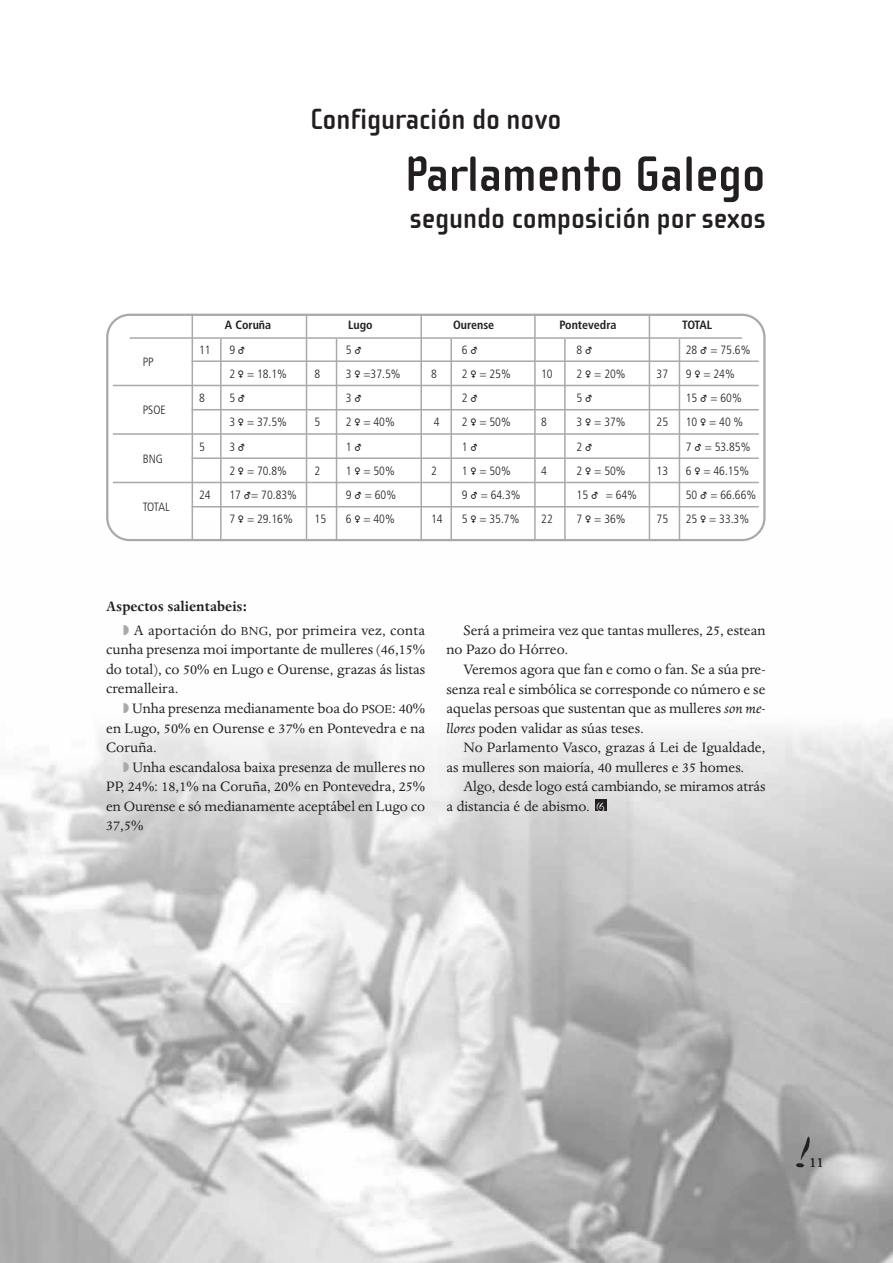
<style>
.page{position:relative;width:893px;height:1263px;background:#fff}
.page>*{position:absolute;margin:0;border:0;box-sizing:border-box;transform-origin:0 0}
.t1{font:700 51px "Cholla Sans";color:#231f20}
.t2{font:700 30px "Cholla Sans";color:#231f20}
.t3{font:500 16.5px "Dante";color:#231f20}
.t4{font:15.75px/19.6px "Dante";color:#231f20}
.t5{font:300 condensed 12px "Frutiger";color:#231f20}
.t6{font:700 condensed 12px "Frutiger";color:#231f20}
.s1{font-weight:700}
.s2{color:#a7a9ac}
.s3{font-size:13.5px}
.s4{font-style:italic}
</style>
<div class="page">
<img style="left:1px;top:521px;width:891px;height:742px">
<img style="left:795px;top:1136px;width:16px;height:32px">
<svg style="left:106px;top:314px;width:659px;height:227px"></svg>
<hr style="left:306px;top:314px;width:1px;height:226px;background:#a7a9ac">
<hr style="left:336px;top:339px;width:1px;height:201px;background:#a7a9ac">
<hr style="left:420px;top:314px;width:2px;height:226px;background:#a7a9ac">
<hr style="left:450px;top:339px;width:2px;height:201px;background:#a7a9ac">
<hr style="left:191px;top:314px;width:2px;height:226px;background:#a7a9ac">
<hr style="left:220px;top:339px;width:1px;height:201px;background:#a7a9ac">
<hr style="left:534px;top:314px;width:1px;height:226px;background:#a7a9ac">
<hr style="left:564px;top:339px;width:1px;height:201px;background:#a7a9ac">
<hr style="left:648px;top:314px;width:2px;height:226px;background:#a7a9ac">
<hr style="left:678px;top:339px;width:2px;height:201px;background:#a7a9ac">
<div style="left:595px;top:800px;width:11px;height:11px;background:#231f20"></div>
<svg style="left:238px;top:346px;width:7px;height:8px"></svg>
<svg style="left:354px;top:346px;width:7px;height:8px"></svg>
<svg style="left:470px;top:346px;width:7px;height:8px"></svg>
<svg style="left:585px;top:346px;width:7px;height:8px"></svg>
<svg style="left:700px;top:346px;width:7px;height:8px"></svg>
<svg style="left:238px;top:395px;width:7px;height:8px"></svg>
<svg style="left:354px;top:395px;width:7px;height:8px"></svg>
<svg style="left:470px;top:395px;width:7px;height:8px"></svg>
<svg style="left:585px;top:395px;width:7px;height:8px"></svg>
<svg style="left:700px;top:395px;width:7px;height:8px"></svg>
<svg style="left:238px;top:443px;width:7px;height:8px"></svg>
<svg style="left:354px;top:443px;width:7px;height:8px"></svg>
<svg style="left:470px;top:443px;width:7px;height:8px"></svg>
<svg style="left:585px;top:443px;width:7px;height:8px"></svg>
<svg style="left:694px;top:443px;width:7px;height:8px"></svg>
<svg style="left:244px;top:492px;width:6px;height:8px"></svg>
<svg style="left:354px;top:492px;width:7px;height:8px"></svg>
<svg style="left:470px;top:492px;width:7px;height:8px"></svg>
<svg style="left:591px;top:492px;width:7px;height:8px"></svg>
<svg style="left:700px;top:492px;width:7px;height:8px"></svg>
<h2 class="t2" style="left:310px;top:109px;width:253px">Configuración do novo</h2>
<h1 class="t1" style="left:405px;top:157px;width:362px">Parlamento Galego</h1>
<h2 class="t2" style="left:410px;top:209px;width:357px">segundo composición por sexos</h2>
<p class="t5" style="left:143px;top:357px;width:13px">PP</p>
<p class="t5" style="left:143px;top:405px;width:25px">PSOE</p>
<p class="t5" style="left:143px;top:454px;width:22px">BNG</p>
<p class="t5" style="left:143px;top:502px;width:29px">TOTAL</p>
<p class="t6" style="left:225px;top:320px;width:48px">A Coruña</p>
<p class="t6" style="left:348px;top:320px;width:26px">Lugo</p>
<p class="t6" style="left:453px;top:320px;width:43px">Ourense</p>
<p class="t6" style="left:559px;top:320px;width:58px">Pontevedra</p>
<p class="t6" style="left:682px;top:320px;width:31px">TOTAL</p>
<p class="t5" style="left:199px;top:345px;width:13px">11</p>
<p class="t5" style="left:229px;top:345px;width:7px">9</p>
<p class="t5" style="left:346px;top:345px;width:7px">5</p>
<p class="t5" style="left:462px;top:345px;width:7px">6</p>
<p class="t5" style="left:576px;top:345px;width:7px">8</p>
<p class="t5" style="left:685px;top:345px;width:66px">28 = 75.6%</p>
<p class="t5" style="left:229px;top:369px;width:59px">2 ❖ = 18.1%</p>
<p class="t5" style="left:314px;top:369px;width:7px">8</p>
<p class="t5" style="left:346px;top:369px;width:56px">3 ❖ =37.5%</p>
<p class="t5" style="left:431px;top:369px;width:7px">8</p>
<p class="t5" style="left:462px;top:369px;width:51px">2 ❖ = 25%</p>
<p class="t5" style="left:541px;top:369px;width:13px">10</p>
<p class="t5" style="left:576px;top:369px;width:51px">2 ❖ = 20%</p>
<p class="t5" style="left:656px;top:369px;width:13px">37</p>
<p class="t5" style="left:685px;top:369px;width:51px">9 ❖ = 24%</p>
<p class="t5" style="left:199px;top:393px;width:7px">8</p>
<p class="t5" style="left:229px;top:393px;width:7px">5</p>
<p class="t5" style="left:346px;top:393px;width:7px">3</p>
<p class="t5" style="left:462px;top:393px;width:7px">2</p>
<p class="t5" style="left:576px;top:393px;width:7px">5</p>
<p class="t5" style="left:685px;top:393px;width:58px">15 = 60%</p>
<p class="t5" style="left:229px;top:417px;width:59px">3 ❖ = 37.5%</p>
<p class="t5" style="left:314px;top:417px;width:7px">5</p>
<p class="t5" style="left:346px;top:417px;width:51px">2 ❖ = 40%</p>
<p class="t5" style="left:434px;top:417px;width:7px">4</p>
<p class="t5" style="left:462px;top:417px;width:51px">2 ❖ = 50%</p>
<p class="t5" style="left:541px;top:417px;width:7px">8</p>
<p class="t5" style="left:576px;top:417px;width:51px">3 ❖ = 37%</p>
<p class="t5" style="left:656px;top:417px;width:13px">25</p>
<p class="t5" style="left:685px;top:417px;width:59px">10 ❖ = 40 %</p>
<p class="t5" style="left:199px;top:442px;width:7px">5</p>
<p class="t5" style="left:229px;top:442px;width:7px">3</p>
<p class="t5" style="left:346px;top:442px;width:7px">1</p>
<p class="t5" style="left:462px;top:442px;width:7px">1</p>
<p class="t5" style="left:576px;top:442px;width:7px">2</p>
<p class="t5" style="left:685px;top:442px;width:66px">7 = 53.85%</p>
<p class="t5" style="left:229px;top:466px;width:59px">2 ❖ = 70.8%</p>
<p class="t5" style="left:314px;top:466px;width:7px">2</p>
<p class="t5" style="left:346px;top:466px;width:51px">1 ❖ = 50%</p>
<p class="t5" style="left:431px;top:466px;width:7px">2</p>
<p class="t5" style="left:462px;top:466px;width:51px">1 ❖ = 50%</p>
<p class="t5" style="left:541px;top:466px;width:7px">4</p>
<p class="t5" style="left:576px;top:466px;width:51px">2 ❖ = 50%</p>
<p class="t5" style="left:656px;top:466px;width:13px">13</p>
<p class="t5" style="left:685px;top:466px;width:65px">6 ❖ = 46.15%</p>
<p class="t5" style="left:199px;top:490px;width:13px">24</p>
<p class="t5" style="left:229px;top:490px;width:69px">17 = 70.83%</p>
<p class="t5" style="left:346px;top:490px;width:52px">9 = 60%</p>
<p class="t5" style="left:462px;top:490px;width:60px">9 = 64.3%</p>
<p class="t5" style="left:576px;top:490px;width:13px">15</p>
<p class="t5" style="left:605px;top:490px;width:33px">= 64%</p>
<p class="t5" style="left:685px;top:490px;width:72px">50 = 66.66%</p>
<p class="t5" style="left:229px;top:514px;width:65px">7 ❖ = 29.16%</p>
<p class="t5" style="left:314px;top:514px;width:13px">15</p>
<p class="t5" style="left:346px;top:514px;width:51px">6 ❖ = 40%</p>
<p class="t5" style="left:431px;top:514px;width:13px">14</p>
<p class="t5" style="left:462px;top:514px;width:59px">5 ❖ = 35.7%</p>
<p class="t5" style="left:541px;top:514px;width:13px">22</p>
<p class="t5" style="left:576px;top:514px;width:51px">7 ❖ = 36%</p>
<p class="t5" style="left:656px;top:514px;width:13px">75</p>
<p class="t5" style="left:685px;top:514px;width:65px">25 ❖ = 33.3%</p>
<p class="t4" style="left:123px;top:596px;width:303px;line-height:23.9px;text-indent:-17px"><span class="s1">Aspectos salientabeis:<br></span><span class="s2">◗</span> A aportación do <span class="s3">BNG</span>, por primeira vez, conta</p>
<p class="t4" style="left:106px;top:641px;width:320px;text-align:justify">cunha presenza moi importante de mulleres (46,15% do total), co 50% en Lugo e Ourense, grazas ás listas cremalleira.</p>
<p class="t4" style="left:106px;top:700px;width:320px;text-align:justify;text-indent:17px"><span class="s2">◗</span> Unha presenza medianamente boa do <span class="s3">PSOE</span>: 40% en Lugo, 50% en Ourense e 37% en Pontevedra e na Coruña.</p>
<p class="t4" style="left:106px;top:759px;width:320px;text-align:justify;text-indent:17px"><span class="s2">◗</span> Unha escandalosa baixa presenza de mulleres no PP, 24%: 18,1% na Coruña, 20% en Pontevedra, 25% en Ourense e só medianamente aceptábel en Lugo co 37,5%</p>
<p class="t4" style="left:446px;top:622px;width:320px;text-indent:17px">Será a primeira vez que tantas mulleres, 25, estean no Pazo do Hórreo.</p>
<p class="t4" style="left:446px;top:661px;width:320px;text-align:justify;text-indent:17px">Veremos agora que fan e como o fan. Se a súa pre&shy;senza real e simbólica se corresponde co número e se aquelas persoas que sustentan que as mulleres <span class="s4">son me&shy;llores</span> poden validar as súas teses.</p>
<p class="t4" style="left:446px;top:739px;width:320px;text-indent:17px">No Parlamento Vasco, grazas á Lei de Igualdade, as mulleres son maioría, 40 mulleres e 35 homes.</p>
<p class="t4" style="left:446px;top:778px;width:320px;text-indent:17px">Algo, desde logo está cambiando, se miramos atrás a distancia é de abismo.</p>
<p class="t3" style="left:809px;top:1156px;width:16px">11</p>
</div>
